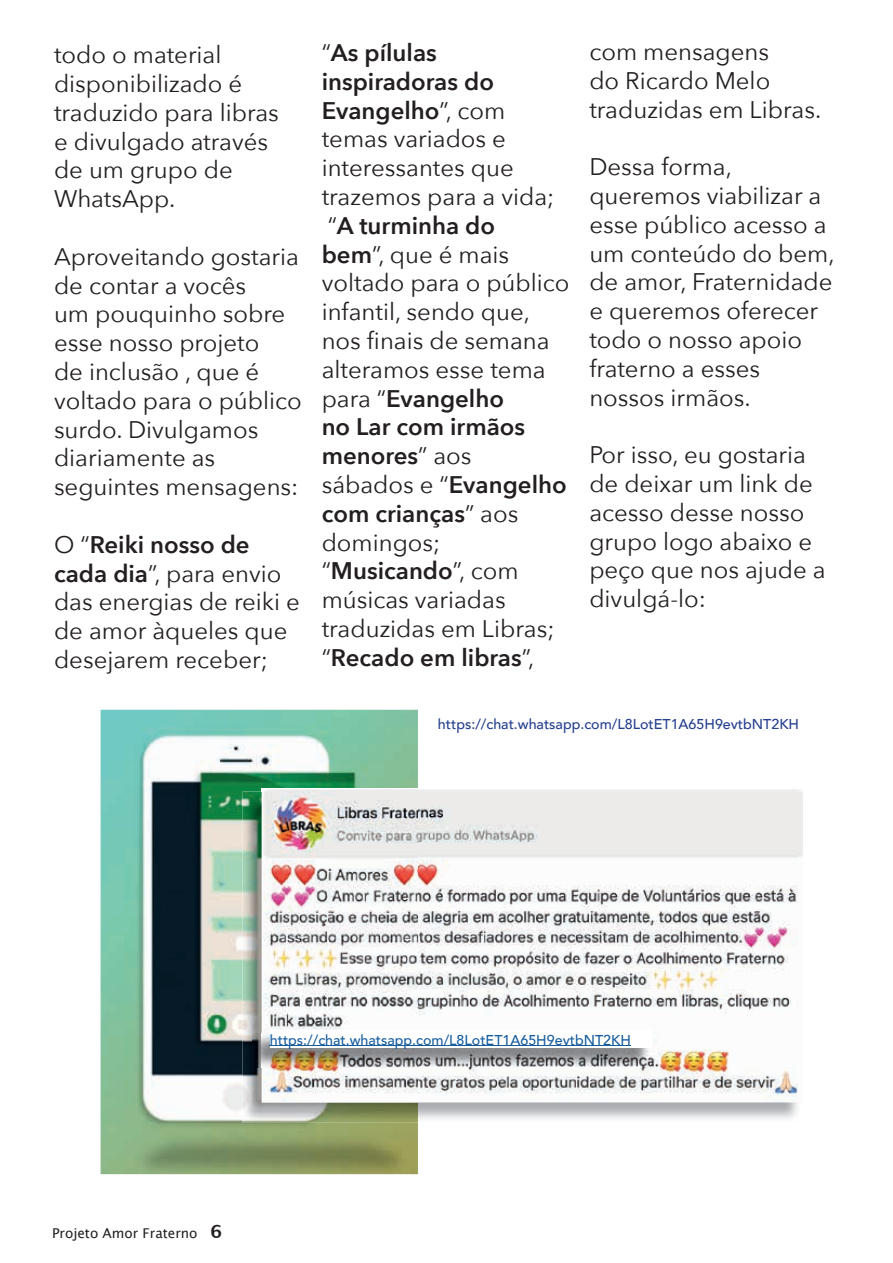
<style>
.page{position:relative;width:893px;height:1263px;background:#fff}
.page>*{position:absolute;margin:0;border:0;box-sizing:border-box;transform-origin:0 0}
.t1{font:24px/28.8px "Avenir Next";color:#231f20}
.t2{font:500 14.25px "Avenir";color:#175d9e}
.t3{font:500 14.25px "Avenir";color:#253f8e}
.t4{font:13.5px "Lucida Grande";color:#231f20}
.s1{font-weight:600}
.s2{font-weight:700;font-size:18px}
</style>
<div class="page">
<img style="left:101px;top:710px;width:317px;height:464px">
<img style="left:242px;top:791px;width:556px;height:332px">
<img style="left:262px;top:789px;width:541px;height:313px">
<img style="left:252px;top:1033px;width:398px;height:35px">
<div style="left:270px;top:1030px;width:382px;height:18px;background:#fff"></div>
<hr style="left:270px;top:1045px;width:361px;height:1px;background:#175d9e">
<p class="t1" style="left:54px;top:39px;width:226px">todo o material disponibilizado é traduzido para libras e divulgado através de um grupo de<br>WhatsApp.</p>
<p class="t1" style="left:54px;top:241px;width:249px">Aproveitando gostaria de contar a vocês<br>um pouquinho sobre esse nosso projeto<br>de inclusão , que é voltado para o público surdo. Divulgamos diariamente as seguintes mensagens:</p>
<p class="t1" style="left:54px;top:529px;width:247px">O “<span class="s1">Reiki nosso de cada dia</span>”, para envio das energias de reiki e de amor àqueles que desejarem receber;</p>
<p class="t1" style="left:322px;top:37px;width:249px">“<span class="s1">As pílulas inspiradoras do<br>Evangelho</span>”, com temas variados e interessantes que trazemos para a vida; “<span class="s1">A turminha do<br>bem</span>”, que é mais voltado para o público infantil, sendo que, nos finais de semana alteramos esse tema para “<span class="s1">Evangelho<br>no Lar com irmãos menores</span>” aos sábados e “<span class="s1">Evangelho com crianças</span>” aos domingos; “<span class="s1">Musicando</span>”, com músicas variadas traduzidas em Libras; “<span class="s1">Recado em libras</span>”,</p>
<p class="t1" style="left:589px;top:36px;width:233px">com mensagens<br>do Ricardo Melo traduzidas em Libras.</p>
<p class="t1" style="left:589px;top:151px;width:247px">Dessa forma, queremos viabilizar a esse público acesso a um conteúdo do bem, de amor, Fraternidade e queremos oferecer todo o nosso apoio fraterno a esses nossos irmãos.</p>
<p class="t1" style="left:589px;top:439px;width:238px">Por isso, eu gostaria de deixar um link de acesso desse nosso grupo logo abaixo e peço que nos ajude a divulgá-lo:</p>
<p class="t3" style="left:438px;top:711px;width:363px">https://chat.whatsapp.com/L8LotET1A65H9evtbNT2KH</p>
<p class="t2" style="left:270px;top:1027px;width:363px">https://chat.whatsapp.com/L8LotET1A65H9evtbNT2KH</p>
<p class="t4" style="left:52px;top:1225px;width:172px">Projeto Amor Fraterno <span class="s2">6</span></p>
</div>
